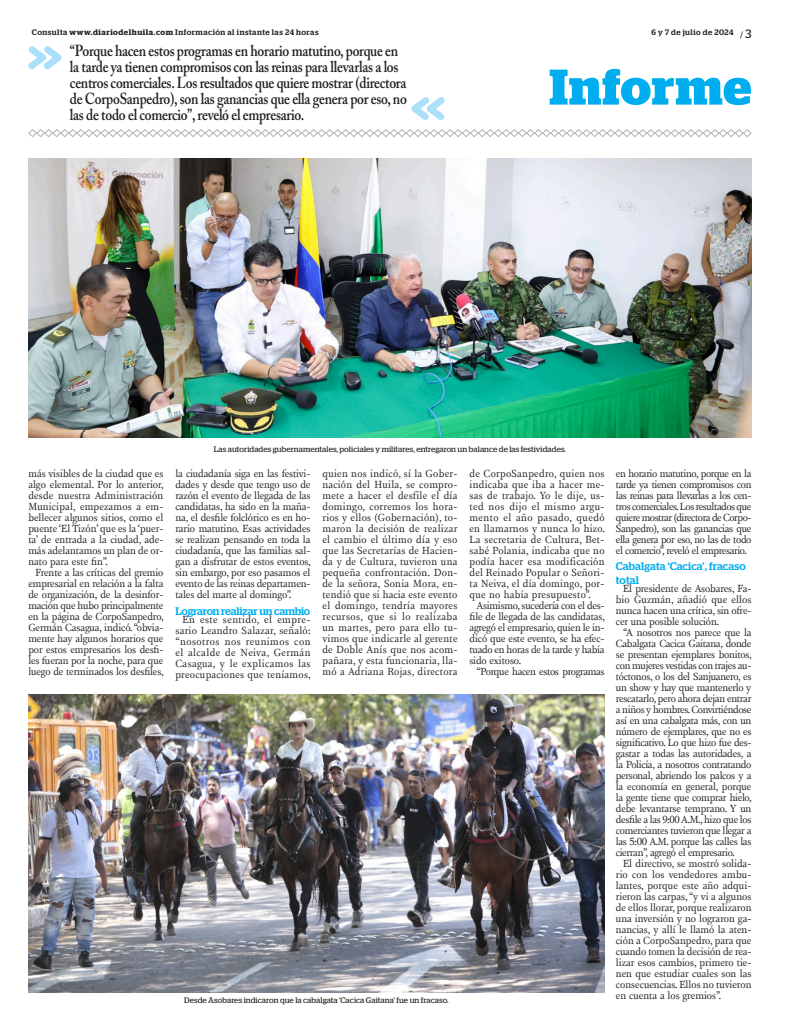
<style>
.page{position:relative;width:794px;height:1035px;background:#fff}
.page>*{position:absolute;margin:0;border:0;box-sizing:border-box;transform-origin:0 0}
.t1{font:700 50px "Stag";letter-spacing:.015em;color:#00aeef}
.DESTACADO_ARRIBA{font:600 15.9px/16px "Adobe Caslon Pro";letter-spacing:-.02em;color:#231f20;scale:.85 1}
.INTERTITULO_FDS{font:500 11px/13.7px "Stag";letter-spacing:-.005em;color:#00aeef}
.TEXTO{font:10.6px/11px "New Fournier BP";letter-spacing:-.01em;color:#231f20;text-align:justify}
.TEXTO-2{font:10.6px "New Fournier BP";letter-spacing:-.035em;color:#231f20}
.t2{font:9px "Stag";color:#231f20}
.PIE_DE_FOTO{font:8px "Stag";letter-spacing:.01em;color:#231f20}
.t3{font:500 8px "Stag";letter-spacing:.06em;color:#231f20}
.t4{font:500 7.9px "Stag";letter-spacing:.06em;color:#231f20}
.s1{font-weight:600}
.s2{font-size:12px}
</style>
<div class="page">
<svg style="left:28px;top:129px;width:724px;height:8px"></svg>
<svg style="left:28px;top:46px;width:34px;height:23px"></svg>
<svg style="left:411px;top:97px;width:34px;height:23px"></svg>
<img style="left:28px;top:158px;width:723px;height:280px">
<img style="left:28px;top:694px;width:576px;height:299px">
<p class="t3" style="left:32px;top:27px;width:288px">Consulta <span class="s1">www.diariodelhuila.com</span> Información al instante las 24 horas</p>
<p class="DESTACADO_ARRIBA" style="left:70px;top:42px;width:398px">“Porque hacen estos programas en horario matutino, porque en la tarde ya tienen compromisos con las reinas para llevarlas a los centros comerciales. Los resultados que quiere mostrar (directora de CorpoSanpedro), son las ganancias que ella genera por eso, no las de todo el comercio”, reveló el empresario.</p>
<p class="t4" style="left:651px;top:27px;width:83px">6 y 7 de julio de 2024</p>
<p class="t2" style="left:740px;top:30px;width:13px">/<span class="s2">3</span></p>
<p class="t1" style="left:549px;top:58px;width:204px">Informe</p>
<p class="TEXTO" style="left:28px;top:467px;width:137px">más visibles de la ciudad que es algo elemental. Por lo anterior, desde nuestra Administración Municipal, empezamos a em&shy;bellecer algunos sitios, como el puente ‘El Tizón’ que es la ‘puer&shy;ta’ de entrada a la ciudad, ade&shy;más adelantamos un plan de or&shy;nato para este fin”.</p>
<p class="TEXTO" style="left:28px;top:566px;width:137px;text-indent:7px">Frente a las críticas del gremio empresarial en relación a la falta de organización, de la desinfor&shy;mación que hubo principalmente en la página de CorpoSanpedro, Germán Casagua, indicó. “obvia&shy;mente hay algunos horarios que por estos empresarios los desfi&shy;les fueran por la noche, para que luego de terminados los desfiles,</p>
<p class="PIE_DE_FOTO" style="left:214px;top:444px;width:354px">Las autoridades gubernamentales, policiales y militares, entregaron un balance de las festividades.</p>
<p class="TEXTO" style="left:175px;top:467px;width:137px">la ciudadanía siga en las festivi&shy;dades y desde que tengo uso de razón el evento de llegada de las candidatas, ha sido en la maña&shy;na, el desfile folclórico es en ho&shy;rario matutino. Esas actividades se realizan pensando en toda la ciudadanía, que las familias sal&shy;gan a disfrutar de estos eventos, sin embargo, por eso pasamos el evento de las reinas departamen&shy;tales del marte al domingo”.</p>
<p class="INTERTITULO_FDS" style="left:175px;top:603px;width:136px">Lograron realizar un cambio</p>
<p class="TEXTO" style="left:175px;top:613px;width:137px;text-indent:7px">En este sentido, el empre&shy;sario Leandro Salazar, señaló: “nosotros nos reunimos con el alcalde de Neiva, Germán Casagua, y le explicamos las preocupaciones que teníamos,</p>
<p class="TEXTO" style="left:322px;top:467px;width:137px">quien nos indicó, sí la Gober&shy;nación del Huila, se compro&shy;mete a hacer el desfile el día domingo, corremos los hora&shy;rios y ellos (Gobernación), to&shy;maron la decisión de realizar el cambio el último día y eso que las Secretarías de Hacien&shy;da y de Cultura, tuvieron una pequeña confrontación. Don&shy;de la señora, Sonia Mora, en&shy;tendió que si hacia este evento el domingo, tendría mayores recursos, que si lo realizaba un martes, pero para ello tu&shy;vimos que indicarle al gerente de Doble Anís que nos acom&shy;pañara, y esta funcionaria, lla&shy;mó a Adriana Rojas, directora</p>
<p class="TEXTO" style="left:469px;top:467px;width:137px">de CorpoSanpedro, quien nos indicaba que iba a hacer me&shy;sas de trabajo. Yo le dije, us&shy;ted nos dijo el mismo argu&shy;mento el año pasado, quedó en llamarnos y nunca lo hizo.<br>La secretaria de Cultura, Bet&shy;sabé Polania, indicaba que no podía hacer esa modificación del Reinado Popular o Señori&shy;ta Neiva, el día domingo, por&shy;que no había presupuesto”.</p>
<p class="TEXTO" style="left:469px;top:599px;width:137px;text-indent:7px">Asimismo, sucedería con el des&shy;file de llegada de las candidatas, agregó el empresario, quien le in&shy;dicó que este evento, se ha efec&shy;tuado en horas de la tarde y había sido exitoso.</p>
<p class="TEXTO-2" style="left:476px;top:664px;width:129px">“Porque hacen estos programas</p>
<p class="PIE_DE_FOTO" style="left:184px;top:995px;width:266px">Desde Asobares indicaron que la cabalgata ‘Cacica Gaitana’ fue un fracaso.</p>
<p class="TEXTO" style="left:616px;top:467px;width:137px">en horario matutino, porque en la tarde ya tienen compromisos con las reinas para llevarlas a los cen&shy;tros comerciales. Los resultados que quiere mostrar (directora de Corpo-Sanpedro), son las ganancias que ella genera por eso, no las de todo el comercio”, reveló el empresario.</p>
<p class="INTERTITULO_FDS" style="left:616px;top:559px;width:131px">Cabalgata ‘Cacica’, fracaso total</p>
<p class="TEXTO" style="left:616px;top:583px;width:137px;text-indent:7px">El presidente de Asobares, Fa&shy;bio Guzmán, añadió que ellos nunca hacen una crítica, sin ofre&shy;cer una posible solución.</p>
<p class="TEXTO" style="left:616px;top:627px;width:138px;text-indent:7px">“A nosotros nos parece que la Cabalgata Cacica Gaitana, donde se presentan ejemplares bonitos, con mujeres vestidas con trajes au&shy;tóctonos, o los del Sanjuanero, es un show y hay que mantenerlo y rescatarlo, pero ahora dejan entrar a niños y hombres. Convirtiéndose así en una cabalgata más, con un número de ejemplares, que no es significativo. Lo que hizo fue des&shy;gastar a todas las autoridades, a la Policía, a nosotros contratando personal, abriendo los palcos y a la economía en general, porque la gente tiene que comprar hielo, debe levantarse temprano. Y un desfile a las 9:00 A.M., hizo que los comerciantes tuvieron que llegar a las 5:00 A.M. porque las calles las cierran”, agregó el empresario.</p>
<p class="TEXTO" style="left:616px;top:858px;width:137px;text-indent:7px">El directivo, se mostró solida&shy;rio con los vendedores ambu&shy;lantes, porque este año adqui&shy;rieron las carpas, “y vi a algunos de ellos llorar, porque realizaron una inversión y no lograron ga&shy;nancias, y allí le llamó la aten&shy;ción a CorpoSanpedro, para que cuando tomen la decisión de rea&shy;lizar esos cambios, primero tie&shy;nen que estudiar cuales son las consecuencias. Ellos no tuvieron en cuenta a los gremios”.</p>
</div>
